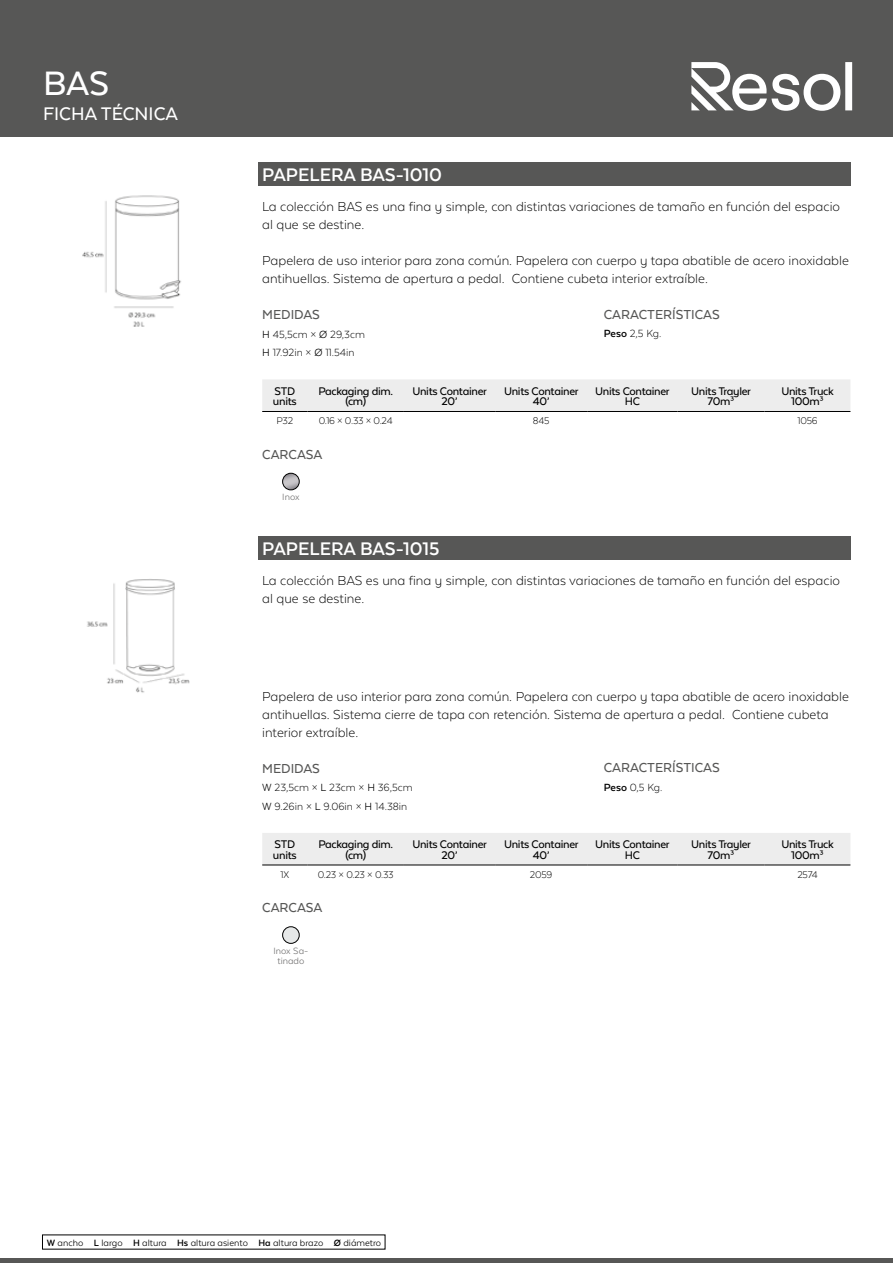
<style>
.page{position:relative;width:893px;height:1263px;background:#fff}
.page>*{position:absolute;margin:0;border:0;box-sizing:border-box;transform-origin:0 0}
.t1{font:500 39px "Texta Alt";color:#fff}
.t2{font:700 21px "Texta Alt";color:#fff}
.t3{font:500 21px "Texta Alt";color:#fff}
.t4{font:300 15px/18px "Texta Alt";color:#000}
.t5{font:500 15px "Texta Alt";color:#575756}
.t6{font:500 12.75px/10.5px "Texta Alt";letter-spacing:-.025em;color:#000;text-align:center}
.t7{font:300 12px/18.6px "Texta Alt";color:#000}
.t8{font:300 11.25px "Texta Alt";letter-spacing:-.02em;color:#000}
.t9{font:10.5px "Texta Alt";color:#000}
.t10{font:10.5px/10.5px "Texta Alt";color:#706f6f;text-align:center}
.s1{font-weight:400}
.s2{font-weight:700}
</style>
<div class="page">
<hr style="left:0;top:1259px;width:893px;height:4px;background:#575756">
<div style="left:0;top:0;width:893px;height:137px;background:#575756"></div>
<svg style="left:691px;top:62px;width:161px;height:49px"></svg>
<div style="left:258px;top:163px;width:592px;height:23px;background:#575756"></div>
<div style="left:262px;top:379px;width:588px;height:32px;background:#ededed"></div>
<hr style="left:262px;top:411px;width:46px;height:1px;background:#000">
<hr style="left:308px;top:411px;width:96px;height:1px;background:#000">
<hr style="left:404px;top:411px;width:91px;height:1px;background:#000">
<hr style="left:495px;top:411px;width:92px;height:1px;background:#000">
<hr style="left:587px;top:411px;width:90px;height:1px;background:#000">
<hr style="left:677px;top:411px;width:88px;height:1px;background:#000">
<hr style="left:765px;top:411px;width:85px;height:1px;background:#000">
<img style="left:283px;top:473px;width:16px;height:17px;border-radius:8px">
<div style="left:282px;top:473px;width:17px;height:17px;border:1px solid #000;border-radius:50%"></div>
<img style="left:82px;top:195px;width:99px;height:132px">
<div style="left:258px;top:537px;width:592px;height:23px;background:#575756"></div>
<div style="left:262px;top:833px;width:588px;height:32px;background:#ededed"></div>
<hr style="left:262px;top:865px;width:46px;height:1px;background:#000">
<hr style="left:308px;top:865px;width:96px;height:1px;background:#000">
<hr style="left:404px;top:865px;width:91px;height:1px;background:#000">
<hr style="left:495px;top:865px;width:92px;height:1px;background:#000">
<hr style="left:587px;top:865px;width:90px;height:1px;background:#000">
<hr style="left:677px;top:865px;width:88px;height:1px;background:#000">
<hr style="left:765px;top:865px;width:85px;height:1px;background:#000">
<div style="left:283px;top:927px;width:16px;height:16px;background:#e6e8e8;border-radius:50%"></div>
<div style="left:282px;top:927px;width:17px;height:16px;border:1px solid #000;border-radius:50%"></div>
<img style="left:87px;top:579px;width:103px;height:114px">
<h1 class="t1" style="left:43px;top:63px;width:68px">BAS</h1>
<h2 class="t3" style="left:43px;top:103px;width:136px">FICHA TÉCNICA</h2>
<h2 class="t2" style="left:262px;top:163px;width:181px">PAPELERA BAS-1010</h2>
<p class="t4" style="left:262px;top:198px;width:579px">La colección BAS es una fina y simple, con distintas variaciones de tamaño en función del espacio al que se destine.</p>
<p class="t4" style="left:262px;top:252px;width:588px">Papelera de uso interior para zona común. Papelera con cuerpo y tapa abatible de acero inoxidable antihuellas. Sistema de apertura a pedal. Contiene cubeta interior extraíble.</p>
<p class="t5" style="left:262px;top:307px;width:59px">MEDIDAS</p>
<p class="t7" style="left:262px;top:325px;width:104px"><span class="s1">H</span> 45,5cm × <span class="s1">Ø</span> 29,3cm<br><span class="s1">H</span> 17.92in × <span class="s1">Ø</span> 11.54in</p>
<p class="t5" style="left:604px;top:307px;width:117px">CARACTERÍSTICAS</p>
<p class="t7" style="left:604px;top:324px;width:59px"><span class="s2">Peso</span> 2,5 Kg.</p>
<p class="t6" style="left:273px;top:386px;width:25px;text-align:left">STD units</p>
<p class="t6" style="left:318px;top:386px;width:76px">Packaging dim. (cm)</p>
<p class="t6" style="left:412px;top:386px;width:76px">Units Container<br>20’</p>
<p class="t6" style="left:504px;top:386px;width:76px">Units Container<br>40’</p>
<p class="t6" style="left:595px;top:386px;width:76px">Units Container<br>HC</p>
<p class="t6" style="left:691px;top:386px;width:61px">Units Trayler<br>70m³</p>
<p class="t6" style="left:781px;top:386px;width:54px">Units Truck<br>100m³</p>
<p class="t8" style="left:276px;top:415px;width:18px">P32</p>
<p class="t8" style="left:319px;top:415px;width:75px">0.16 × 0.33 × 0.24</p>
<p class="t8" style="left:533px;top:415px;width:18px">845</p>
<p class="t8" style="left:797px;top:415px;width:22px">1056</p>
<p class="t5" style="left:262px;top:446px;width:62px">CARCASA</p>
<p class="t10" style="left:282px;top:492px;width:19px">Inox</p>
<h2 class="t2" style="left:262px;top:537px;width:179px">PAPELERA BAS-1015</h2>
<p class="t4" style="left:262px;top:572px;width:579px">La colección BAS es una fina y simple, con distintas variaciones de tamaño en función del espacio al que se destine.</p>
<p class="t4" style="left:262px;top:687px;width:588px">Papelera de uso interior para zona común. Papelera con cuerpo y tapa abatible de acero inoxidable antihuellas. Sistema cierre de tapa con retención. Sistema de apertura a pedal. Contiene cubeta interior extraíble.</p>
<p class="t5" style="left:262px;top:760px;width:59px">MEDIDAS</p>
<p class="t7" style="left:262px;top:778px;width:152px"><span class="s1">W</span> 23,5cm × <span class="s1">L</span> 23cm × <span class="s1">H</span> 36,5cm<br><span class="s1">W</span> 9.26in × <span class="s1">L</span> 9.06in × <span class="s1">H</span> 14.38in</p>
<p class="t5" style="left:604px;top:760px;width:117px">CARACTERÍSTICAS</p>
<p class="t7" style="left:604px;top:778px;width:60px"><span class="s2">Peso</span> 0,5 Kg.</p>
<p class="t6" style="left:273px;top:839px;width:25px;text-align:left">STD units</p>
<p class="t6" style="left:318px;top:839px;width:76px">Packaging dim. (cm)</p>
<p class="t6" style="left:412px;top:839px;width:76px">Units Container<br>20’</p>
<p class="t6" style="left:504px;top:839px;width:76px">Units Container<br>40’</p>
<p class="t6" style="left:595px;top:839px;width:76px">Units Container<br>HC</p>
<p class="t6" style="left:691px;top:839px;width:61px">Units Trayler<br>70m³</p>
<p class="t6" style="left:781px;top:839px;width:54px">Units Truck<br>100m³</p>
<p class="t8" style="left:281px;top:869px;width:10px">1X</p>
<p class="t8" style="left:318px;top:869px;width:77px">0.23 × 0.23 × 0.33</p>
<p class="t8" style="left:530px;top:869px;width:24px">2059</p>
<p class="t8" style="left:797px;top:869px;width:22px">2574</p>
<p class="t5" style="left:262px;top:900px;width:62px">CARCASA</p>
<p class="t10" style="left:273px;top:945px;width:36px">Inox Sa&shy;tinado</p>
<p class="t9" style="left:47px;top:1237px;width:336px"><span class="s2">W</span> ancho <span class="s2">L</span> largo <span class="s2">H</span> altura <span class="s2">Hs</span> altura asiento <span class="s2">Ha</span> altura brazo <span class="s2">Ø</span> diámetro</p>
</div>
